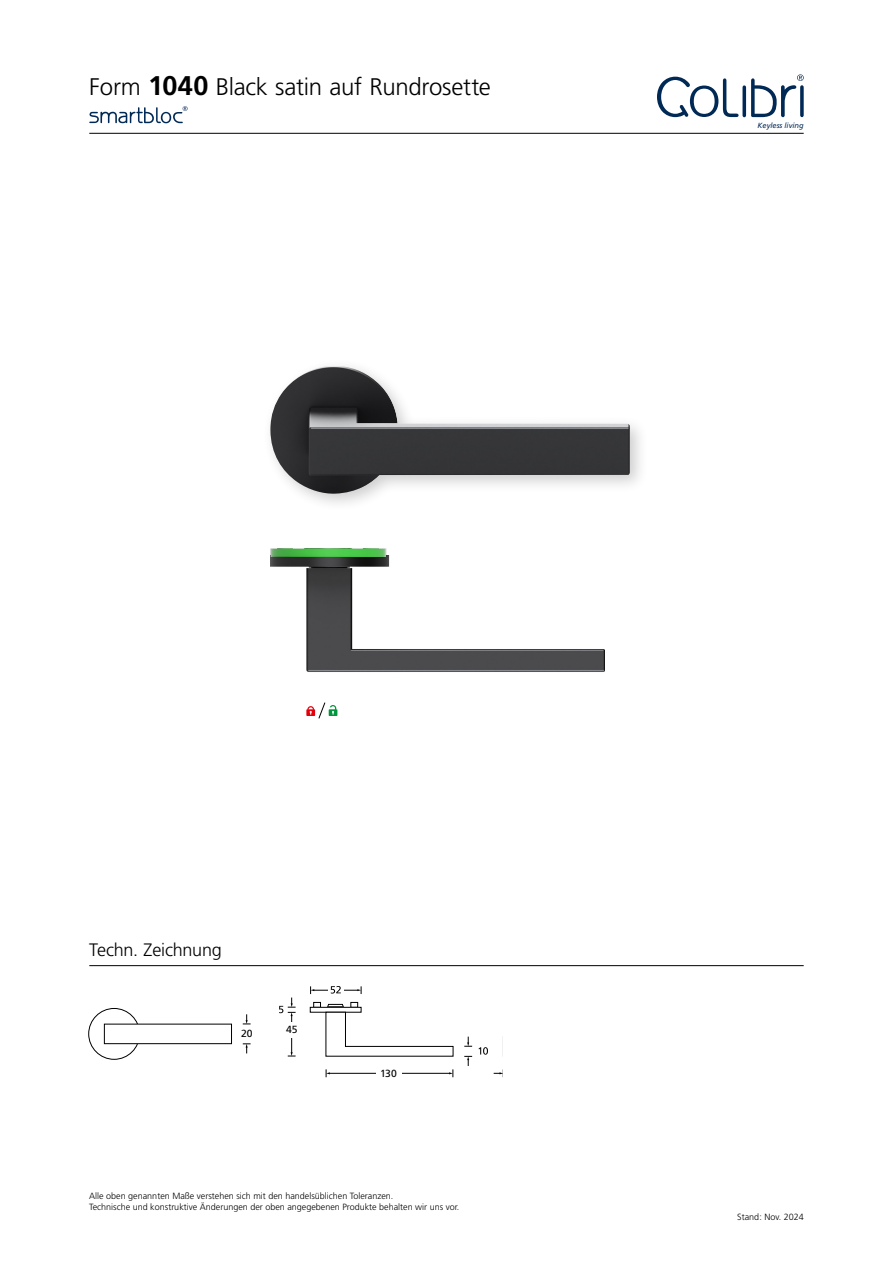
<style>
.page{position:relative;width:893px;height:1263px;background:#fff}
.page>*{position:absolute;margin:0;border:0;box-sizing:border-box;transform-origin:0 0}
.t1{font:300 24px "Frutiger";letter-spacing:-.01em;color:#000}
.t2{font:300 18px "Frutiger";letter-spacing:-.015em;color:#000}
.t3{font:10.35px "Frutiger";color:#000}
.t4{font:300 9px/10.8px "Frutiger";color:#000}
.t5{font:italic 7.5px "Frutiger";color:#002956}
.s1{font-weight:700;font-size:27px}
</style>
<div class="page">
<hr style="left:89px;top:133px;width:715px;height:1px;background:#000">
<hr style="left:89px;top:965px;width:715px;height:1px;background:#000">
<svg style="left:89px;top:106px;width:99px;height:17px"></svg>
<svg style="left:657px;top:74px;width:147px;height:43px"></svg>
<svg style="left:306px;top:702px;width:31px;height:17px"></svg>
<div style="left:88px;top:1008px;width:52px;height:52px;border:1px solid #000;border-radius:50%"></div>
<svg style="left:243px;top:1014px;width:8px;height:11px"></svg>
<svg style="left:243px;top:1043px;width:8px;height:10px"></svg>
<div style="left:104px;top:1024px;width:128px;height:20px;background:#fff"></div>
<div style="left:104px;top:1024px;width:128px;height:20px;border:1px solid #000"></div>
<div style="left:313px;top:1002px;width:8px;height:6px;border:1px solid #000"></div>
<div style="left:310px;top:1007px;width:51px;height:5px;border:1px solid #000"></div>
<hr style="left:314px;top:990px;width:44px;height:1px;background:#000">
<svg style="left:310px;top:986px;width:4px;height:8px"></svg>
<svg style="left:357px;top:986px;width:5px;height:8px"></svg>
<div style="left:328px;top:982px;width:16px;height:16px;background:#fff"></div>
<svg style="left:331px;top:986px;width:10px;height:7px"></svg>
<hr style="left:291px;top:1015px;width:1px;height:38px;background:#000">
<svg style="left:288px;top:1052px;width:8px;height:5px"></svg>
<svg style="left:279px;top:997px;width:17px;height:19px"></svg>
<hr style="left:329px;top:1073px;width:121px;height:1px;background:#000">
<svg style="left:449px;top:1069px;width:5px;height:8px"></svg>
<svg style="left:326px;top:1069px;width:4px;height:8px"></svg>
<svg style="left:478px;top:1047px;width:10px;height:8px"></svg>
<svg style="left:464px;top:1037px;width:8px;height:10px"></svg>
<svg style="left:464px;top:1056px;width:8px;height:10px"></svg>
<div style="left:279px;top:1022px;width:25px;height:16px;background:#fff"></div>
<div style="left:376px;top:1065px;width:25px;height:16px;background:#fff"></div>
<svg style="left:314px;top:1002px;width:140px;height:55px"></svg>
<svg style="left:494px;top:1072px;width:8px;height:2px"></svg>
<div style="left:262px;top:358px;width:387px;height:154px;background:#000;opacity:.2"></div>
<img style="left:270px;top:367px;width:360px;height:127px">
<img style="left:270px;top:555px;width:335px;height:117px">
<img style="left:270px;top:549px;width:116px;height:7px">
<h1 class="t1" style="left:89px;top:73px;width:403px">Form <span class="s1">1040</span> Black satin auf Rundrosette</h1>
<p class="t5" style="left:758px;top:121px;width:48px">Keyless living</p>
<h2 class="t2" style="left:89px;top:939px;width:134px">Techn. Zeichnung</h2>
<p class="t3" style="left:241px;top:1027px;width:13px">20</p>
<p class="t3" style="left:286px;top:1023px;width:13px">45</p>
<p class="t3" style="left:380px;top:1067px;width:18px">130</p>
<p class="t4" style="left:89px;top:1190px;width:372px">Alle oben genannten Maße verstehen sich mit den handelsüblichen Toleranzen.<br>Technische und konstruktive Änderungen der oben angegebenen Produkte behalten wir uns vor.</p>
<p class="t4" style="left:737px;top:1212px;width:68px">Stand: Nov. 2024</p>
</div>
